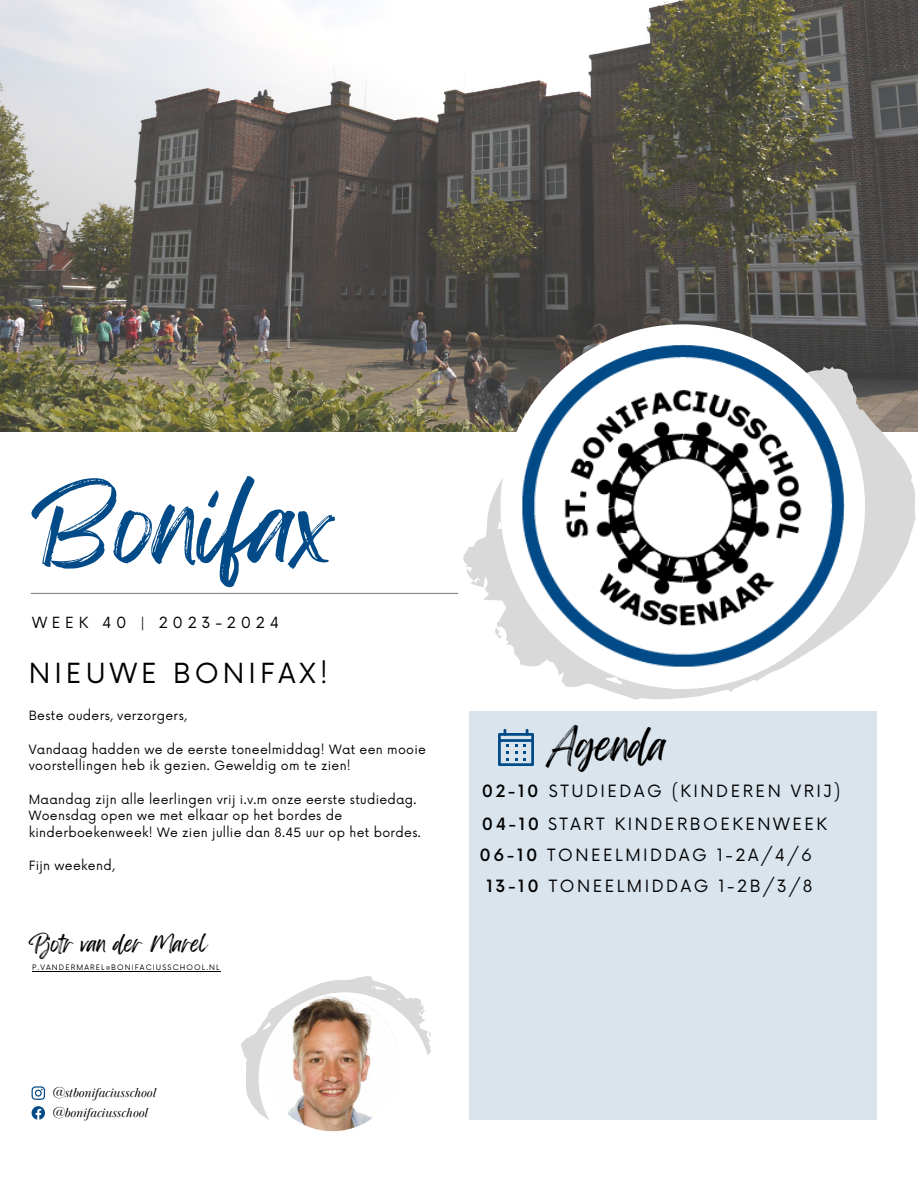
<style>
.page{position:relative;width:918px;height:1188px;background:#fff}
.page>*{position:absolute;margin:0;border:0;box-sizing:border-box;transform-origin:0 0}
.t1{font:90px "Feeling Passionate";color:#024b88}
.t2{font:36.75px "Feeling Passionate";color:#000}
.t3{font:27px "Now";letter-spacing:.15em;color:#000}
.t4{font:19.5px "Feeling Passionate";color:#000}
.t5{font:16.5px "Now";letter-spacing:.15em;color:#000}
.t6{font:500 16.5px "Now";letter-spacing:.15em;color:#000}
.t7{font:15px "Now";letter-spacing:.31em;color:#000}
.t8{font:italic 13.5px "Baskerville Display PT";color:#000}
.t9{font:12.45px/16.6px "Now";letter-spacing:.025em;color:#000}
.t10{font:7.35px "Now";letter-spacing:.15em;color:#000}
</style>
<div class="page">
<svg style="left:32px;top:1086px;width:13px;height:14px"></svg>
<svg style="left:32px;top:1106px;width:13px;height:14px"></svg>
<svg style="left:241px;top:976px;width:190px;height:144px"></svg>
<div style="left:259px;top:992px;width:172px;height:173px;background:#fff;border-radius:50%"></div>
<hr style="left:31px;top:593px;width:427px;height:1px;background:#868686">
<img style="left:0;top:0;width:918px;height:432px">
<svg style="left:431px;top:319px;width:487px;height:381px"></svg>
<div style="left:500px;top:324px;width:365px;height:365px;background:#fff;border-radius:50%"></div>
<img style="left:521px;top:345px;width:324px;height:323px;border-radius:50%">
<div style="left:469px;top:711px;width:408px;height:409px;background:#d9e4ed"></div>
<svg style="left:498px;top:729px;width:36px;height:37px"></svg>
<img style="left:265px;top:996px;width:135px;height:135px;border-radius:50%">
<hr style="left:32px;top:971px;width:189px;height:1px;background:#000">
<p class="t1" style="left:32px;top:453px;width:306px">Bonifax</p>
<p class="t7" style="left:32px;top:614px;width:248px">WEEK 40 | 2023-2024</p>
<p class="t3" style="left:29px;top:658px;width:301px">NIEUWE BONIFAX!</p>
<p class="t9" style="left:29px;top:708px;width:160px">Beste ouders, verzorgers,</p>
<p class="t9" style="left:29px;top:741px;width:399px">Vandaag hadden we de eerste toneelmiddag! Wat een mooie voorstellingen heb ik gezien. Geweldig om te zien!</p>
<p class="t9" style="left:29px;top:791px;width:394px">Maandag zijn alle leerlingen vrij i.v.m onze eerste studiedag.<br>Woensdag open we met elkaar op het bordes de kinderboekenweek! We zien jullie dan 8.45 uur op het bordes.</p>
<p class="t9" style="left:29px;top:858px;width:87px">Fijn weekend,</p>
<p class="t4" style="left:29px;top:928px;width:180px">Pjotr van der Marel</p>
<p class="t10" style="left:32px;top:963px;width:189px">P.VANDERMAREL@BONIFACIUSSCHOOL.NL</p>
<p class="t8" style="left:51px;top:1084px;width:106px">@stbonifaciusschool</p>
<p class="t8" style="left:51px;top:1104px;width:97px">@bonifaciusschool</p>
<p class="t2" style="left:547px;top:715px;width:122px">Agenda</p>
<p class="t6" style="left:482px;top:782px;width:58px">02-10</p>
<p class="t5" style="left:549px;top:782px;width:293px">STUDIEDAG (KINDEREN VRIJ)</p>
<p class="t6" style="left:482px;top:815px;width:59px">04-10</p>
<p class="t5" style="left:548px;top:815px;width:281px">START KINDERBOEKENWEEK</p>
<p class="t6" style="left:480px;top:846px;width:59px">06-10</p>
<p class="t5" style="left:547px;top:846px;width:266px">TONEELMIDDAG 1-2A/4/6</p>
<p class="t6" style="left:486px;top:877px;width:54px">13-10</p>
<p class="t5" style="left:549px;top:876px;width:265px">TONEELMIDDAG 1-2B/3/8</p>
</div>
